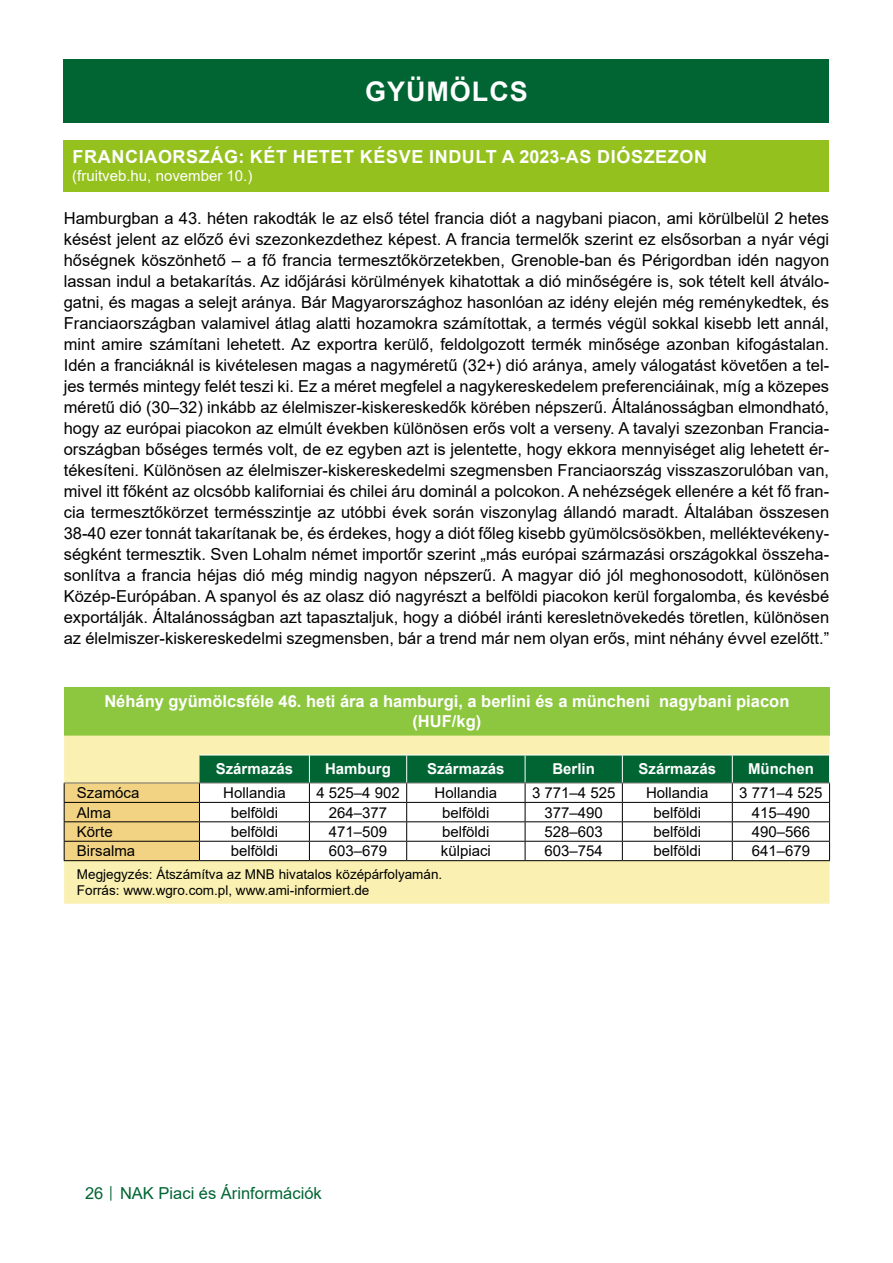
<style>
.page{position:relative;width:893px;height:1263px;background:#fff}
.page>*{position:absolute;margin:0;border:0;box-sizing:border-box;transform-origin:0 0}
.t1{font:700 27px "Arial";letter-spacing:.035em;color:#fff}
.t2{font:700 18px "Arial";letter-spacing:.035em;color:#fff}
.t3{font:16.5px/21px "Arial";color:#000;text-align:justify}
.t4{font:700 16.5px/19.8px "Arial";color:#fff;text-align:center}
.t5{font:16.5px "Arial";color:#006533}
.t6{font:15px "Arial";color:#000}
.t7{font:700 15px "Arial";color:#fff}
.t8{font:15px "Arial";color:#fff}
.t9{font:13.5px/16.2px "Arial";color:#000}
.s1{font-size:12px}
</style>
<div class="page">
<div style="left:64px;top:60px;width:765px;height:63px;background:#006533"></div>
<div style="left:64px;top:140px;width:765px;height:51px;background:#95c11f"></div>
<div style="left:64px;top:687px;width:766px;height:49px;background:#8dc63f"></div>
<div style="left:64px;top:736px;width:766px;height:168px;background:#faf0b1"></div>
<svg style="left:64px;top:755px;width:766px;height:106px"></svg>
<h1 class="t1" style="left:365px;top:73px;width:164px">GYÜMÖLCS</h1>
<p class="t2" style="left:73px;top:144px;width:636px">FRANCIAORSZÁG: KÉT HETET KÉSVE INDULT A 2023-AS DIÓSZEZON</p>
<p class="t8" style="left:72px;top:166px;width:182px">(fruitveb.hu, november 10.)</p>
<p class="t3" style="left:64px;top:208px;width:767px">Hamburgban a 43. héten rakodták le az első tétel francia diót a nagybani piacon, ami körülbelül 2 hetes késést jelent az előző évi szezonkezdethez képest. A francia termelők szerint ez elsősorban a nyár végi hőségnek köszönhető – a fő francia termesztőkörzetekben, Grenoble-ban és Périgordban idén nagyon lassan indul a betakarítás. Az időjárási körülmények kihatottak a dió minőségére is, sok tételt kell átválo&shy;gatni, és magas a selejt aránya. Bár Magyarországhoz hasonlóan az idény elején még reménykedtek, és Franciaországban valamivel átlag alatti hozamokra számítottak, a termés végül sokkal kisebb lett annál, mint amire számítani lehetett. Az exportra kerülő, feldolgozott termék minősége azonban kifogástalan.<br>Idén a franciáknál is kivételesen magas a nagyméretű (32+) dió aránya, amely válogatást követően a tel&shy;jes termés mintegy felét teszi ki. Ez a méret megfelel a nagykereskedelem preferenciáinak, míg a közepes méretű dió (30–32) inkább az élelmiszer-kiskereskedők körében népszerű. Általánosságban elmondható, hogy az európai piacokon az elmúlt években különösen erős volt a verseny. A tavalyi szezonban Francia&shy;országban bőséges termés volt, de ez egyben azt is jelentette, hogy ekkora mennyiséget alig lehetett ér&shy;tékesíteni. Különösen az élelmiszer-kiskereskedelmi szegmensben Franciaország visszaszorulóban van, mivel itt főként az olcsóbb kaliforniai és chilei áru dominál a polcokon. A nehézségek ellenére a két fő fran&shy;cia termesztőkörzet termésszintje az utóbbi évek során viszonylag állandó maradt. Általában összesen 38-40 ezer tonnát takarítanak be, és érdekes, hogy a diót főleg kisebb gyümölcsösökben, melléktevékeny&shy;ségként termesztik. Sven Lohalm német importőr szerint „más európai származási országokkal összeha&shy;sonlítva a francia héjas dió még mindig nagyon népszerű. A magyar dió jól meghonosodott, különösen Közép-Európában. A spanyol és az olasz dió nagyrészt a belföldi piacokon kerül forgalomba, és kevésbé exportálják. Általánosságban azt tapasztaljuk, hogy a dióbél iránti keresletnövekedés töretlen, különösen az élelmiszer-kiskereskedelmi szegmensben, bár a trend már nem olyan erős, mint néhány évvel ezelőtt.”</p>
<p class="t4" style="left:104px;top:692px;width:686px">Néhány gyümölcsféle 46. heti ára a hamburgi, a berlini és a müncheni nagybani piacon (HUF/kg)</p>
<p class="t7" style="left:216px;top:759px;width:79px">Származás</p>
<p class="t7" style="left:325px;top:759px;width:67px">Hamburg</p>
<p class="t7" style="left:427px;top:759px;width:79px">Származás</p>
<p class="t7" style="left:552px;top:759px;width:44px">Berlin</p>
<p class="t7" style="left:639px;top:759px;width:79px">Származás</p>
<p class="t7" style="left:748px;top:759px;width:67px">München</p>
<p class="t6" style="left:77px;top:782px;width:64px">Szamóca</p>
<p class="t6" style="left:223px;top:782px;width:64px">Hollandia</p>
<p class="t6" style="left:316px;top:782px;width:85px">4 525–4 902</p>
<p class="t6" style="left:435px;top:782px;width:64px">Hollandia</p>
<p class="t6" style="left:532px;top:782px;width:85px">3 771–4 525</p>
<p class="t6" style="left:646px;top:782px;width:64px">Hollandia</p>
<p class="t6" style="left:739px;top:782px;width:85px">3 771–4 525</p>
<p class="t6" style="left:77px;top:802px;width:36px">Alma</p>
<p class="t6" style="left:231px;top:802px;width:49px">belföldi</p>
<p class="t6" style="left:329px;top:802px;width:60px">264–377</p>
<p class="t6" style="left:442px;top:802px;width:49px">belföldi</p>
<p class="t6" style="left:544px;top:802px;width:60px">377–490</p>
<p class="t6" style="left:654px;top:802px;width:49px">belföldi</p>
<p class="t6" style="left:752px;top:802px;width:60px">415–490</p>
<p class="t6" style="left:77px;top:821px;width:37px">Körte</p>
<p class="t6" style="left:231px;top:821px;width:49px">belföldi</p>
<p class="t6" style="left:329px;top:821px;width:60px">471–509</p>
<p class="t6" style="left:442px;top:821px;width:49px">belföldi</p>
<p class="t6" style="left:544px;top:821px;width:60px">528–603</p>
<p class="t6" style="left:653px;top:821px;width:49px">belföldi</p>
<p class="t6" style="left:752px;top:821px;width:60px">490–566</p>
<p class="t6" style="left:77px;top:841px;width:60px">Birsalma</p>
<p class="t6" style="left:231px;top:841px;width:49px">belföldi</p>
<p class="t6" style="left:329px;top:841px;width:60px">603–679</p>
<p class="t6" style="left:441px;top:841px;width:52px">külpiaci</p>
<p class="t6" style="left:544px;top:841px;width:60px">603–754</p>
<p class="t6" style="left:653px;top:841px;width:49px">belföldi</p>
<p class="t6" style="left:752px;top:841px;width:60px">641–679</p>
<p class="t9" style="left:77px;top:866px;width:367px">Megjegyzés: Átszámítva az MNB hivatalos középárfolyamán.<br>Forrás: www.wgro.com.pl, www.ami-informiert.de</p>
<p class="t5" style="left:85px;top:1182px;width:238px">26 <span class="s1">│</span> NAK Piaci és Árinformációk</p>
</div>
